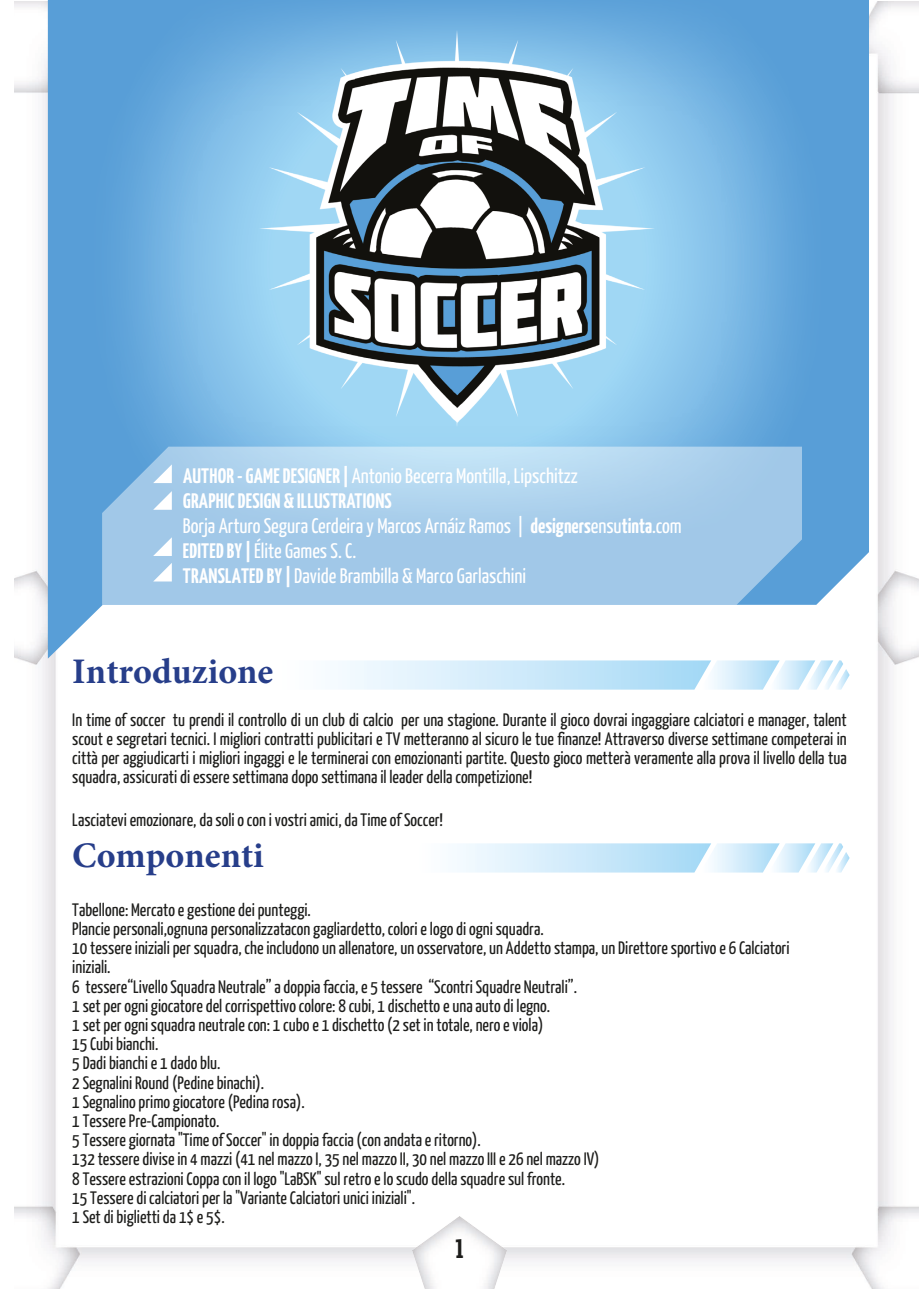
<style>
.page{position:relative;width:919px;height:1289px;background:#fff}
.page>*{position:absolute;margin:0;border:0;box-sizing:border-box;transform-origin:0 0}
.t1{font:700 36px "Minion Pro";color:#273e8a}
.t2{font:800 27px "Tertre";color:#1d1d1b}
.t3{font:21px/25px "Yanone Kaffeesatz";color:#fff}
.t4{font:18px/19.2px "Yanone Kaffeesatz";color:#1d1d1b;text-align:justify}
.s1{font-weight:700}
</style>
<div class="page">
<img style="left:14px;top:1px;width:904px;height:1287px">
<svg style="left:48px;top:0;width:820px;height:658px;fill:#589ed7"></svg>
<svg style="left:274px;top:660px;width:575px;height:29px"></svg>
<svg style="left:414px;top:843px;width:435px;height:29px"></svg>
<svg style="left:83px;top:0;width:748px;height:536px;background:#6aabde"></svg>
<img style="left:230px;top:27px;width:437px;height:419px">
<svg style="left:102px;top:446px;width:699px;height:159px;background:#a4cbe9"></svg>
<svg style="left:153px;top:464px;width:19px;height:19px"></svg>
<svg style="left:153px;top:491px;width:19px;height:19px"></svg>
<svg style="left:153px;top:537px;width:19px;height:19px"></svg>
<img style="left:413px;top:1216px;width:93px;height:72px">
<svg style="left:153px;top:563px;width:19px;height:18px"></svg>
<p class="t3" style="left:183px;top:463px;width:500px"><span class="s1">AUTHOR- GAME DESIGNER|</span> Antonio Becerra Montilla, Lipschitzz<br><span class="s1">GRAPHIC DESIGN &amp; ILLUSTRATIONS<br></span>Borja Arturo Segura Cerdeira y Marcos Arnáiz Ramos | <span class="s1">designers</span>ensu<span class="s1">tinta</span>.com <span class="s1">EDITED BY|</span> Élite Games S. C.<br><span class="s1">TRANSLATED BY|</span> Davide Brambilla &amp; Marco Garlaschini</p>
<p class="t1" style="left:72px;top:645px;width:202px">Introduzione</p>
<p class="t4" style="left:72px;top:709px;width:775px">In time of soccer tu prendi il controllo di un club di calcio per una stagione. Durante il gioco dovrai ingaggiare calciatori e manager, talent scout e segretari tecnici. I migliori contratti publicitari e TV metteranno al sicuro le tue finanze! Attraverso diverse settimane competerai in città per aggiudicarti i migliori ingaggi e le terminerai con emozionanti partite. Questo gioco metterà veramente alla prova il livello della tua squadra, assicurati di essere settimana dopo settimana il leader della competizione!</p>
<p class="t4" style="left:72px;top:810px;width:372px">Lasciatevi emozionare, da soli o con i vostri amici, da Time of Soccer!</p>
<p class="t1" style="left:72px;top:829px;width:193px">Componenti</p>
<p class="t4" style="left:72px;top:899px;width:718px;text-align:left">Tabellone: Mercato e gestione dei punteggi.<br>Plancie personali,ognuna personalizzatacon gagliardetto, colori e logo di ogni squadra.<br>10 tessere iniziali per squadra, che includono un allenatore, un osservatore, un Addetto stampa, un Direttore sportivo e 6 Calciatori iniziali.<br>6 tessere“Livello Squadra Neutrale” a doppia faccia, e 5 tessere “Scontri Squadre Neutrali”.<br>1 set per ogni giocatore del corrispettivo colore: 8 cubi, 1 dischetto e una auto di legno.<br>1 set per ogni squadra neutrale con: 1 cubo e 1 dischetto (2 set in totale, nero e viola)<br>15 Cubi bianchi.<br>5 Dadi bianchi e 1 dado blu.<br>2 Segnalini Round (Pedine binachi).<br>1 Segnalino primo giocatore (Pedina rosa).<br>1 Tessere Pre-Campionato.<br>5 Tessere giornata "Time of Soccer" in doppia faccia (con andata e ritorno).<br>132 tessere divise in 4 mazzi (41 nel mazzo I, 35 nel mazzo II, 30 nel mazzo III e 26 nel mazzo IV)<br>8 Tessere estrazioni Coppa con il logo "LaBSK" sul retro e lo scudo della squadre sul fronte.<br>15 Tessere di calciatori per la "Variante Calciatori unici iniziali".<br>1 Set di biglietti da 1$ e 5$.</p>
<p class="t2" style="left:455px;top:1231px;width:10px">1</p>
</div>
